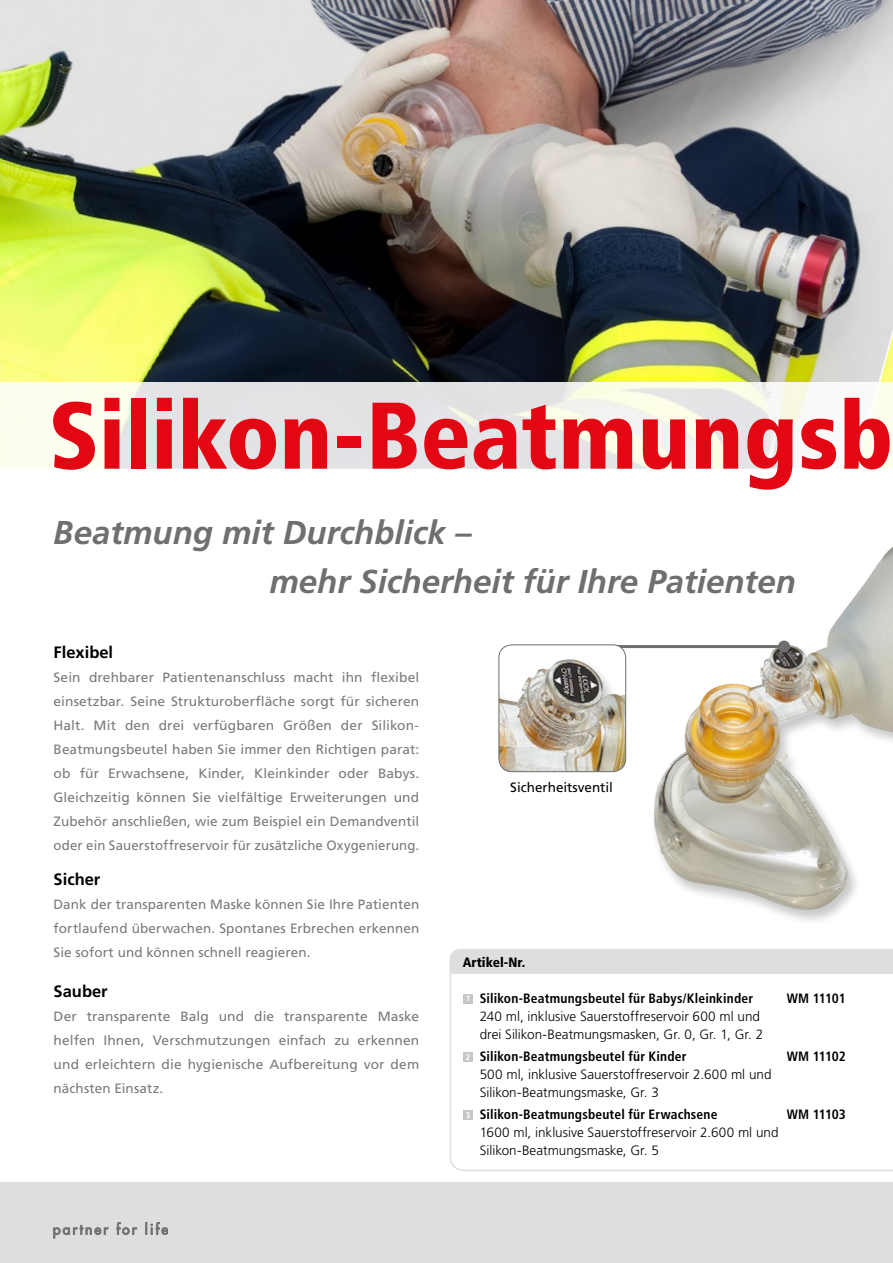
<style>
.page{position:relative;width:893px;height:1263px;background:#fff}
.page>*{position:absolute;margin:0;border:0;box-sizing:border-box;transform-origin:0 0}
.t1{font:900 condensed 94.5px "Frutiger LT";color:#e30613}
.t2{font:italic 700 33px/49.1px "Frutiger LT";color:#706f6f}
.t3{font:700 16.5px "Frutiger LT";color:#000}
.t4{font:13.5px/24px "Frutiger LT";letter-spacing:.01em;color:#7c7b7b;text-align:justify}
.t5{font:300 13.5px/18px "Frutiger LT";color:#000}
.t6{font:700 condensed 13.5px "Frutiger LT";letter-spacing:.01em;color:#000}
.t7{font:13.5px "Frutiger LT";color:#000}
.t8{font:900 condensed 13.5px "Frutiger LT";color:#000}
.s1{font-stretch:normal;font-size:8.25px;color:#fff}
</style>
<div class="page">
<img style="left:654px;top:546px;width:239px;height:375px">
<svg style="left:450px;top:974px;width:443px;height:197px"></svg>
<img style="left:0;top:0;width:845px;height:383px">
<svg style="left:845px;top:0;width:48px;height:383px;background:#ccc"></svg>
<svg style="left:0;top:383px;width:893px;height:86px;fill:#e3e5e6"></svg>
<div style="left:450px;top:949px;width:443px;height:25px;background:#dedede"></div>
<div style="left:464px;top:994px;width:9px;height:9px;background:#c6c6c6"></div>
<div style="left:464px;top:1052px;width:9px;height:10px;background:#c6c6c6"></div>
<div style="left:464px;top:1110px;width:9px;height:10px;background:#c6c6c6"></div>
<hr style="left:571px;top:645px;width:213px;height:3px;background:#706f6f">
<div style="left:778px;top:640px;width:12px;height:12px;background:#706f6f;border-radius:50%"></div>
<div style="left:499px;top:645px;width:127px;height:127px;background:#fff"></div>
<img style="left:500px;top:659px;width:126px;height:113px">
<div style="left:498px;top:644px;width:128px;height:128px;border:1px solid #706f6f;border-radius:13px"></div>
<div style="left:0;top:1182px;width:893px;height:81px;background:#dedede"></div>
<svg style="left:54px;top:1222px;width:114px;height:16px"></svg>
<h1 class="t1" style="left:49px;top:379px;width:846px">Silikon-Beatmungsb</h1>
<h2 class="t2" style="left:270px;top:508px;width:528px;text-indent:-216px">Beatmung mit Durchblick –<br>mehr Sicherheit für Ihre Patienten</h2>
<p class="t3" style="left:54px;top:642px;width:61px">Flexibel</p>
<p class="t4" style="left:54px;top:665px;width:367px">Sein drehbarer Patientenanschluss macht ihn flexibel einsetzbar. Seine Strukturoberfläche sorgt für sicheren Halt. Mit den drei verfügbaren Größen der Silikon-Beatmungsbeutel haben Sie immer den Richtigen parat: ob für Erwachsene, Kinder, Kleinkinder oder Babys.<br>Gleichzeitig können Sie vielfältige Erweiterungen und Zubehör anschließen, wie zum Beispiel ein Demandventil oder ein Sauerstoffreservoir für zusätzliche Oxygenierung.</p>
<p class="t3" style="left:54px;top:870px;width:48px">Sicher</p>
<p class="t4" style="left:54px;top:893px;width:367px">Dank der transparenten Maske können Sie Ihre Patienten fortlaufend überwachen. Spontanes Erbrechen erkennen Sie sofort und können schnell reagieren.</p>
<p class="t3" style="left:54px;top:982px;width:56px">Sauber</p>
<p class="t4" style="left:54px;top:1005px;width:367px">Der transparente Balg und die transparente Maske helfen Ihnen, Verschmutzungen einfach zu erkennen und erleichtern die hygienische Aufbereitung vor dem nächsten Einsatz.</p>
<p class="t7" style="left:510px;top:780px;width:104px">Sicherheitsventil</p>
<p class="t8" style="left:463px;top:954px;width:64px">Artikel-Nr.</p>
<p class="t6" style="left:466px;top:990px;width:289px"><span class="s1">1</span> Silikon-Beatmungsbeutel für Babys/Kleinkinder</p>
<p class="t6" style="left:787px;top:990px;width:61px">WM 11101</p>
<p class="t5" style="left:480px;top:1007px;width:285px">240 ml, inklusive Sauerstoffreservoir 600 ml und drei Silikon-Beatmungsmasken, Gr. 0, Gr. 1, Gr. 2</p>
<p class="t6" style="left:466px;top:1048px;width:222px"><span class="s1">2</span> Silikon-Beatmungsbeutel für Kinder</p>
<p class="t6" style="left:787px;top:1048px;width:61px">WM 11102</p>
<p class="t5" style="left:480px;top:1065px;width:293px">500 ml, inklusive Sauerstoffreservoir 2.600 ml und<br>Silikon-Beatmungsmaske, Gr. 3</p>
<p class="t6" style="left:466px;top:1106px;width:253px"><span class="s1">3</span> Silikon-Beatmungsbeutel für Erwachsene</p>
<p class="t6" style="left:787px;top:1106px;width:61px">WM 11103</p>
<p class="t5" style="left:480px;top:1123px;width:300px">1600 ml, inklusive Sauerstoffreservoir 2.600 ml und<br>Silikon-Beatmungsmaske, Gr. 5</p>
</div>
